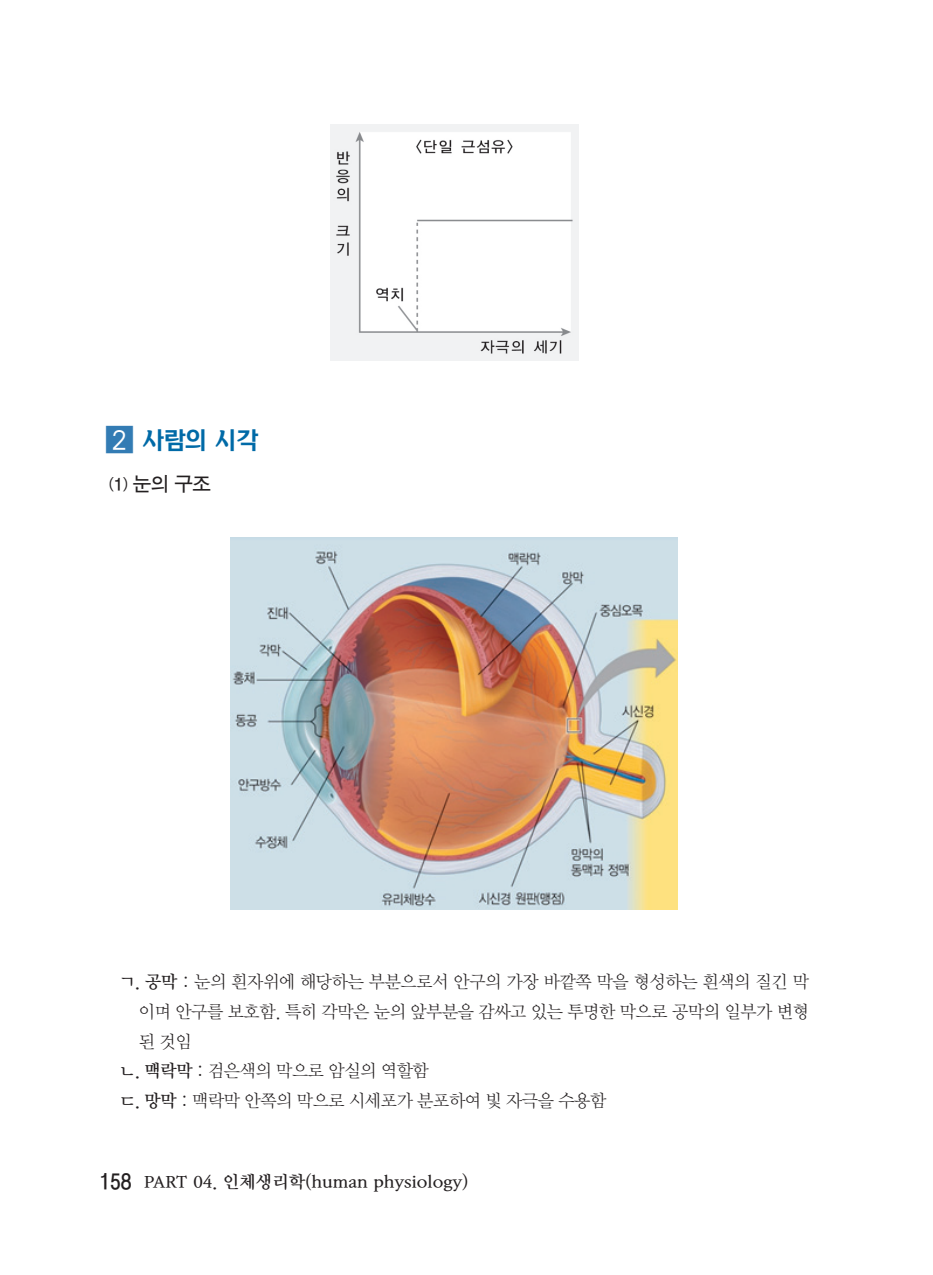
<style>
.page{position:relative;width:933px;height:1275px;background:#fff}
.page>*{position:absolute;margin:0;border:0;box-sizing:border-box;transform-origin:0 0}
.t1{font:22.75px "DX Ari Std B";color:#006aa7}
.t2{font:19.25px "D Xgo Std 40";color:#231f20}
.t3{font:17.85px "DX Nmu Std 20";letter-spacing:-.025em;color:#231f20}
.t4{font:17.5px "DX Nmu Std 40";color:#231f20}
.s1{font-family:"DX Nmu Std 40"}
.s2{font-family:"D Xgo Std 40";font-size:21px}
</style>
<div class="page">
<img style="left:330px;top:124px;width:248px;height:236px">
<img style="left:231px;top:537px;width:446px;height:372px">
<p class="t1" style="left:142px;top:428px;width:118px">사람의 시각</p>
<p class="t2" style="left:109px;top:474px;width:103px">⑴ 눈의 구조</p>
<p class="t3" style="left:119px;top:973px;width:691px"><span class="s1">ㄱ. 공막</span> : 눈의 흰자위에 해당하는 부분으로서 안구의 가장 바깥쪽 막을 형성하는 흰색의 질긴 막</p>
<p class="t3" style="left:139px;top:1002px;width:671px">이며 안구를 보호함. 특히 각막은 눈의 앞부분을 감싸고 있는 투명한 막으로 공막의 일부가 변형</p>
<p class="t3" style="left:139px;top:1032px;width:54px">된 것임</p>
<p class="t3" style="left:119px;top:1062px;width:311px"><span class="s1">ㄴ. 맥락막</span> : 검은색의 막으로 암실의 역할함</p>
<p class="t3" style="left:119px;top:1092px;width:489px"><span class="s1">ㄷ. 망막</span> : 맥락막 안쪽의 막으로 시세포가 분포하여 빛 자극을 수용함</p>
<p class="t4" style="left:99px;top:1173px;width:371px"><span class="s2">158</span> PART 04. 인체생리학(human physiology)</p>
</div>
